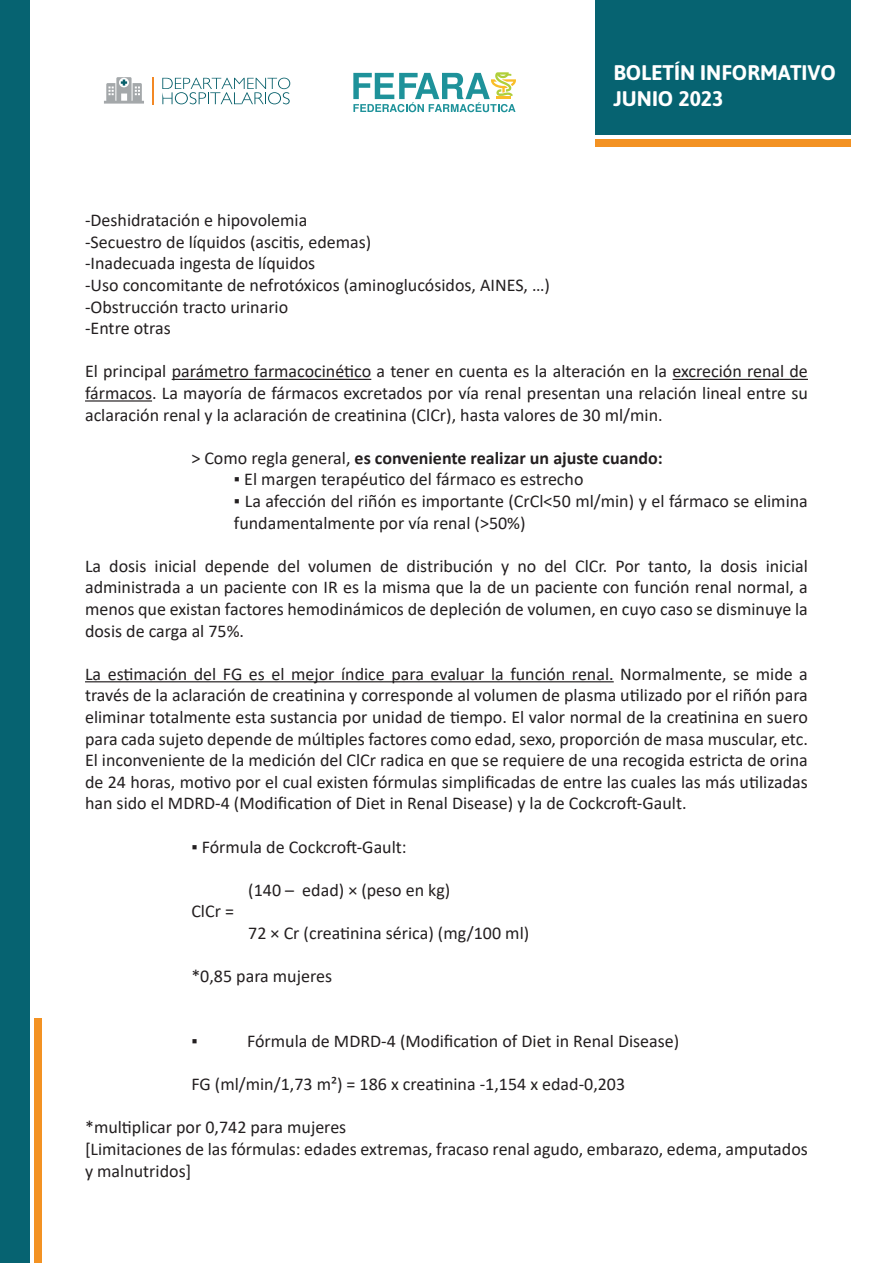
<style>
.page{position:relative;width:893px;height:1263px;background:#fff}
.page>*{position:absolute;margin:0;border:0;box-sizing:border-box;transform-origin:0 0}
.t1{font:700 21px/25.2px "Asap";color:#fff}
.t2{font:18px/21.6px "Calibri";color:#231f20}
.t3{font:700 18px "Calibri";color:#231f20}
.s1{font-weight:400}
</style>
<div class="page">
<div style="left:34px;top:1018px;width:8px;height:245px;background:#f39223"></div>
<svg style="left:162px;top:78px;width:128px;height:26px"></svg>
<hr style="left:152px;top:77px;width:2px;height:28px;background:#f38824">
<svg style="left:104px;top:77px;width:40px;height:27px"></svg>
<div style="left:0;top:0;width:30px;height:1263px;background:#066371"></div>
<div style="left:595px;top:0;width:255px;height:134px;background:#066371"></div>
<div style="left:595px;top:139px;width:255px;height:8px;background:#f39223"></div>
<svg style="left:353px;top:72px;width:163px;height:40px"></svg>
<hr style="left:172px;top:379px;width:199px;height:1px;background:#231f20">
<hr style="left:672px;top:379px;width:136px;height:1px;background:#231f20">
<hr style="left:85px;top:400px;width:67px;height:2px;background:#231f20">
<hr style="left:85px;top:681px;width:529px;height:1px;background:#231f20">
<p class="t1" style="left:613px;top:59px;width:224px">BOLETÍN INFORMATIVO<br>JUNIO 2023</p>
<p class="t1" style="left:710px;top:85px;width:13px">2</p>
<p class="t2" style="left:85px;top:209px;width:466px">-Deshidratación e hipovolemia<br>-Secuestro de líquidos (ascitis, edemas)<br>-Inadecuada ingesta de líquidos<br>-Uso concomitante de nefrotóxicos (aminoglucósidos, AINES, …) -Obstrucción tracto urinario<br>-Entre otras</p>
<p class="t2" style="left:85px;top:360px;width:724px;text-align:justify">El principal parámetro farmacocinético a tener en cuenta es la alteración en la excreción renal de fármacos. La mayoría de fármacos excretados por vía renal presentan una relación lineal entre su aclaración renal y la aclaración de creatinina (ClCr), hasta valores de 30 ml/min.</p>
<p class="t3" style="left:191px;top:445px;width:473px"><span class="s1">&gt; Como regla general,</span> es conveniente realizar un ajuste cuando:</p>
<p class="t2" style="left:234px;top:468px;width:351px">▪ El margen terapéutico del fármaco es estrecho</p>
<p class="t2" style="left:234px;top:490px;width:575px">▪ La afección del riñón es importante (CrCl&lt;50 ml/min) y el fármaco se elimina fundamentalmente por vía renal (&gt;50%)</p>
<p class="t2" style="left:85px;top:554px;width:724px;text-align:justify">La dosis inicial depende del volumen de distribución y no del ClCr. Por tanto, la dosis inicial administrada a un paciente con IR es la misma que la de un paciente con función renal normal, a menos que existan factores hemodinámicos de depleción de volumen, en cuyo caso se disminuye la dosis de carga al 75%.</p>
<p class="t2" style="left:85px;top:662px;width:724px;text-align:justify">La estimación del FG es el mejor índice para evaluar la función renal. Normalmente, se mide a través de la aclaración de creatinina y corresponde al volumen de plasma utilizado por el riñón para eliminar totalmente esta sustancia por unidad de tiempo. El valor normal de la creatinina en suero para cada sujeto depende de múltiples factores como edad, sexo, proporción de masa muscular, etc.<br>El inconveniente de la medición del ClCr radica en que se requiere de una recogida estricta de orina de 24 horas, motivo por el cual existen fórmulas simplificadas de entre las cuales las más utilizadas han sido el MDRD-4 (Modification of Diet in Renal Disease) y la de Cockcroft-Gault.</p>
<p class="t2" style="left:191px;top:835px;width:217px">▪ Fórmula de Cockcroft-Gault:</p>
<p class="t2" style="left:248px;top:878px;width:204px">(140 – edad) × (peso en kg)</p>
<p class="t2" style="left:191px;top:900px;width:44px">ClCr =</p>
<p class="t2" style="left:248px;top:922px;width:282px">72 × Cr (creatinina sérica) (mg/100 ml)</p>
<p class="t2" style="left:191px;top:965px;width:142px">*0,85 para mujeres</p>
<p class="t2" style="left:191px;top:1030px;width:8px">▪</p>
<p class="t2" style="left:247px;top:1030px;width:434px">Fórmula de MDRD-4 (Modification of Diet in Renal Disease)</p>
<p class="t2" style="left:191px;top:1073px;width:435px">FG (ml/min/1,73 m²) = 186 x creatinina -1,154 x edad-0,203</p>
<p class="t2" style="left:85px;top:1116px;width:724px">*multiplicar por 0,742 para mujeres<br>[Limitaciones de las fórmulas: edades extremas, fracaso renal agudo, embarazo, edema, amputados y malnutridos]</p>
</div>
